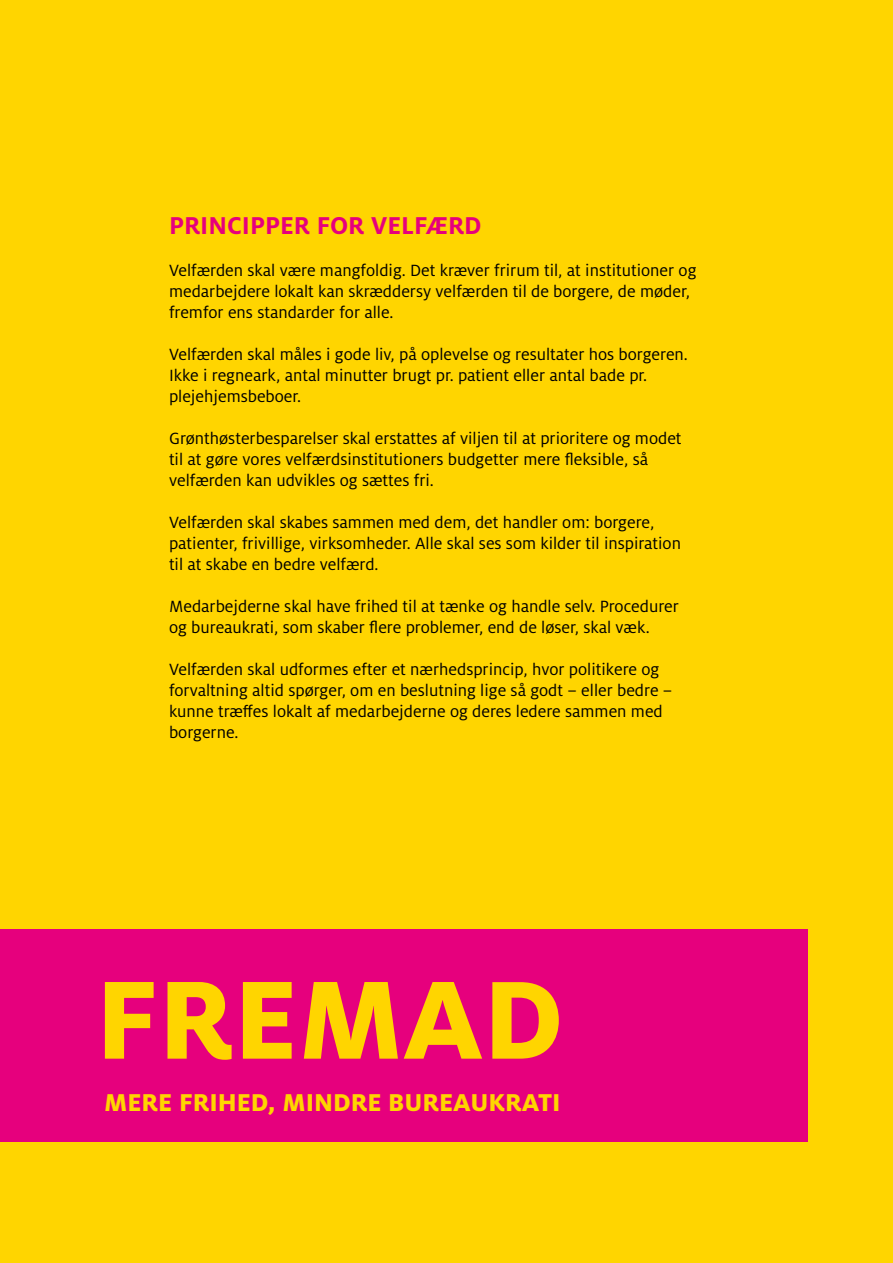
<style>
.page{position:relative;width:893px;height:1263px;background:#ffd500}
.page>*{position:absolute;margin:0;border:0;box-sizing:border-box;transform-origin:0 0}
.t1{font:800 123px "Milo OT";color:#ffd500}
.t2{font:800 27px "Milo OT";color:#ffd500}
.t3{font:700 27px "Milo OT";color:#e6007d}
.t4{font:18px/21px "Milo OT";color:#000}
</style>
<div class="page">
<div style="left:0;top:929px;width:808px;height:213px;background:#e6007d"></div>
<h2 class="t3" style="left:169px;top:210px;width:314px">PRINCIPPER FOR VELFÆRD</h2>
<p class="t4" style="left:169px;top:260px;width:529px">Velfærden skal være mangfoldig. Det kræver frirum til, at institutioner og medarbejdere lokalt kan skræddersy velfærden til de borgere, de møder, fremfor ens standarder for alle.</p>
<p class="t4" style="left:169px;top:344px;width:520px">Velfærden skal måles i gode liv, på oplevelse og resultater hos borgeren.<br>Ikke i regneark, antal minutter brugt pr. patient eller antal bade pr. plejehjemsbeboer.</p>
<p class="t4" style="left:169px;top:428px;width:514px">Grønthøsterbesparelser skal erstattes af viljen til at prioritere og modet til at gøre vores velfærdsinstitutioners budgetter mere fleksible, så velfærden kan udvikles og sættes fri.</p>
<p class="t4" style="left:169px;top:512px;width:513px">Velfærden skal skabes sammen med dem, det handler om: borgere, patienter, frivillige, virksomheder. Alle skal ses som kilder til inspiration til at skabe en bedre velfærd.</p>
<p class="t4" style="left:169px;top:596px;width:511px">Medarbejderne skal have frihed til at tænke og handle selv. Procedurer og bureaukrati, som skaber flere problemer, end de løser, skal væk.</p>
<p class="t4" style="left:169px;top:659px;width:505px">Velfærden skal udformes efter et nærhedsprincip, hvor politikere og forvaltning altid spørger, om en beslutning lige så godt – eller bedre – kunne træffes lokalt af medarbejderne og deres ledere sammen med borgerne.</p>
<h1 class="t1" style="left:96px;top:950px;width:469px">FREMAD</h1>
<h2 class="t2" style="left:104px;top:1087px;width:458px">MERE FRIHED, MINDRE BUREAUKRATI</h2>
</div>
